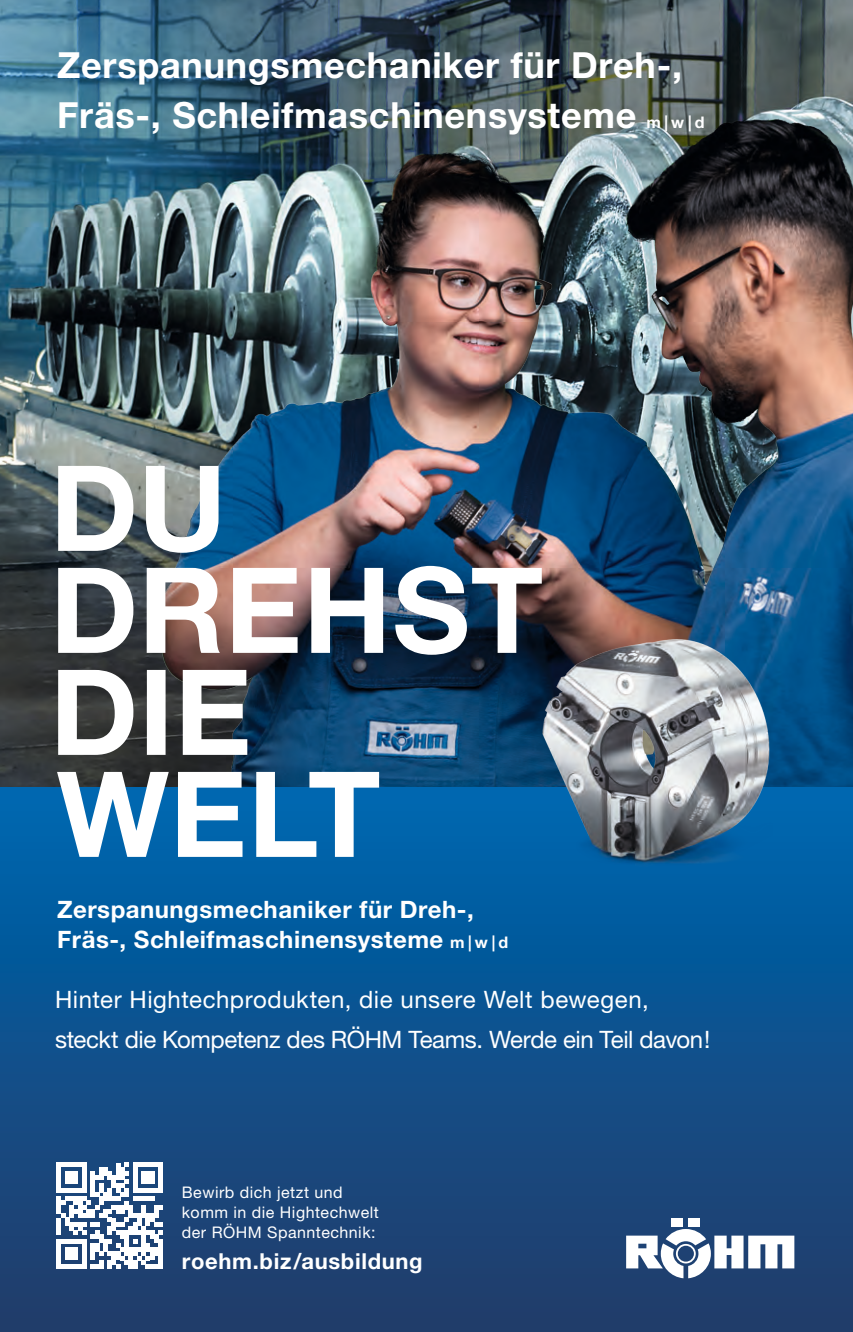
<style>
.page{position:relative;width:853px;height:1332px;background:#fff}
.page>*{position:absolute;margin:0;border:0;box-sizing:border-box;transform-origin:0 0}
.t1{font:700 36px/50px "Helvetica Neue LT Pro";letter-spacing:.02em;color:#fff}
.t2{font:24px/40px "Helvetica Neue LT Pro";color:#fff}
.t3{font:700 24px/30px "Helvetica Neue LT Pro";letter-spacing:.02em;color:#fff}
.t4{font:700 22px "Helvetica Neue LT Pro";letter-spacing:.03em;color:#fff}
.t5{font:16px/20px "Helvetica Neue LT Pro";letter-spacing:.03em;color:#fff}
.t6{font:700 16px "Helvetica Neue LT Pro";color:#fff}
.s1{font-size:16px}
</style>
<div class="page">
<img style="left:0;top:0;width:852px;height:76px">
<img style="left:0;top:76px;width:852px;height:711px">
<div style="left:0;top:787px;width:852px;height:544px;background:linear-gradient(to bottom,#0067b1,#243b68)"></div>
<img style="left:528px;top:630px;width:244px;height:263px">
<svg style="left:57px;top:1162px;width:106px;height:106px"></svg>
<div style="left:158px;top:1238px;width:5px;height:9px;background:#fff"></div>
<div style="left:158px;top:1247px;width:5px;height:13px;background:#fff"></div>
<div style="left:158px;top:1260px;width:5px;height:8px;background:#fff"></div>
<svg style="left:57px;top:772px;width:322px;height:84px"></svg>
<svg style="left:58px;top:670px;width:189px;height:85px"></svg>
<svg style="left:58px;top:566px;width:483px;height:88px"></svg>
<svg style="left:58px;top:466px;width:160px;height:87px"></svg>
<div style="left:671px;top:1218px;width:12px;height:8px;background:#fff"></div>
<div style="left:687px;top:1218px;width:12px;height:8px;background:#fff"></div>
<svg style="left:626px;top:1228px;width:168px;height:50px"></svg>
<h1 class="t1" style="left:57px;top:39px;width:626px">Zerspanungsmechaniker für Dreh-,<br>Fräs-, Schleifmaschinensysteme</h1>
<p class="t6" style="left:646px;top:112px;width:60px">m|w | d</p>
<p class="t3" style="left:57px;top:894px;width:452px">Zerspanungsmechaniker für Dreh-,<br>Fräs-, Schleifmaschinensysteme <span class="s1">m | w | d</span></p>
<p class="t2" style="left:55px;top:979px;width:656px">Hinter Hightechprodukten, die unsere Welt bewegen, steckt die Kompetenz des RÖHM Teams. Werde ein Teil davon!</p>
<p class="t5" style="left:182px;top:1182px;width:198px">Bewirb dich jetzt und komm in die Hightechwelt der RÖHM Spanntechnik:</p>
<p class="t4" style="left:182px;top:1246px;width:242px">roehm.biz/ausbildung</p>
</div>
